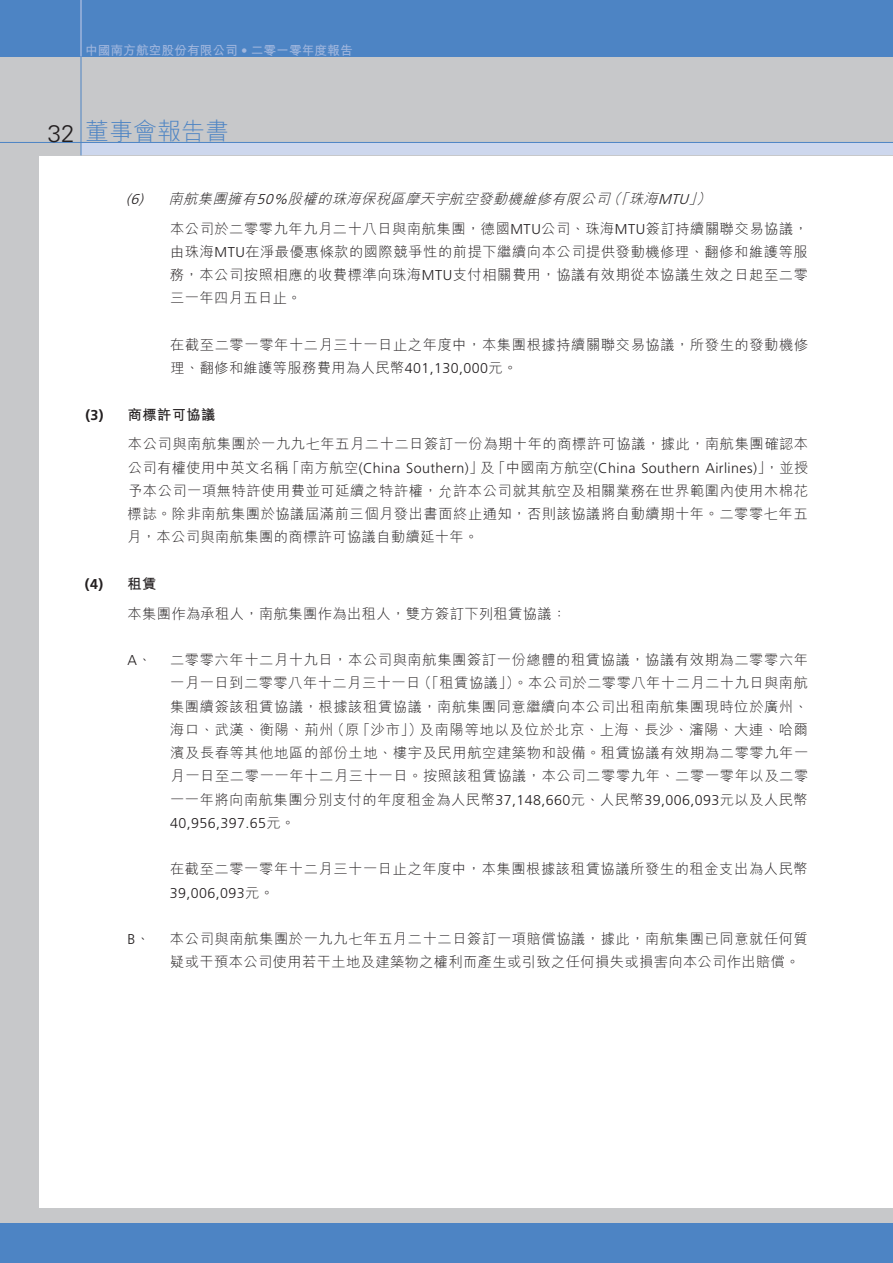
<style>
.page{position:relative;width:893px;height:1263px;background:#fff}
.page>*{position:absolute;margin:0;border:0;box-sizing:border-box;transform-origin:0 0}
.t1{font:300 24px "M Hei HK";color:#4d84c4}
.t2{font:300 14.25px/23.2px "M Hei HK";letter-spacing:.04em;color:#231f20}
.t3{font:300 14.25px "Frutiger LT Std";letter-spacing:.03em;color:#231f20}
.t4{font:700 14.25px "Frutiger LT Std";color:#231f20}
.t5{font:700 12.75px "M Hei HK";color:#a0b6dd}
.s1{font-family:"Frutiger LT Std"}
.s2{font-family:"Univers LT Std";color:#231f20}
.s3{font-family:"Frutiger LT Std";font-style:italic}
.s4{font-style:italic}
.s5{font-family:"Frutiger LT Std";font-weight:700}
.s6{font-weight:700}
.s7{font-family:"M Hei HK"}
</style>
<div class="page">
<div style="left:0;top:56px;width:81px;height:99px;background:#c7c8ca"></div>
<div style="left:81px;top:56px;width:812px;height:99px;background:#c7c8ca"></div>
<div style="left:0;top:142px;width:38px;height:1073px;background:#c7c8ca"></div>
<div style="left:0;top:0;width:893px;height:56px;background:#4d84c4"></div>
<div style="left:0;top:1208px;width:893px;height:23px;background:#c7c8ca"></div>
<div style="left:0;top:1223px;width:893px;height:40px;background:#4d84c4"></div>
<div style="left:81px;top:142px;width:812px;height:13px;background:#cdd7ed"></div>
<hr style="left:0;top:142px;width:893px;height:1px;background:#4d84c4">
<hr style="left:81px;top:56px;width:1px;height:99px;background:#4d84c4">
<hr style="left:81px;top:0;width:1px;height:56px;background:#a0b6dd">
<p class="t5" style="left:85px;top:41px;width:269px">中國南方航空股份有限公司 <span class="s1">•</span> 二零一零年度報告</p>
<h1 class="t1" style="left:48px;top:114px;width:183px"><span class="s2">32</span> 董事會報告書</h1>
<p class="t2" style="left:170px;top:183px;width:639px;line-height:29.7px;text-indent:-44px"><span class="s3">(6)</span> <span class="s4">南航集團擁有</span><span class="s3">50%</span><span class="s4">股權的珠海保稅區摩天宇航空發動機維修有限公司（「珠海</span><span class="s3">MTU</span><span class="s4">」）<br></span>本公司於二零零九年九月二十八日與南航集團，德國<span class="s1">MTU</span>公司、珠海<span class="s1">MTU</span>簽訂持續關聯交易協議，</p>
<p class="t2" style="left:170px;top:240px;width:639px;text-align:justify">由珠海<span class="s1">MTU</span>在淨最優惠條款的國際競爭性的前提下繼續向本公司提供發動機修理、翻修和維護等服務，本公司按照相應的收費標準向珠海<span class="s1">MTU</span>支付相關費用，協議有效期從本協議生效之日起至二零三一年四月五日止。</p>
<p class="t2" style="left:170px;top:333px;width:640px">在截至二零一零年十二月三十一日止之年度中，本集團根據持續關聯交易協議，所發生的發動機修理、翻修和維護等服務費用為人民幣<span class="s1">401,130,000</span>元。</p>
<p class="t2" style="left:128px;top:399px;width:682px;line-height:29.7px;text-indent:-43px"><span class="s5">(3)</span> <span class="s6">商標許可協議<br></span>本公司與南航集團於一九九七年五月二十二日簽訂一份為期十年的商標許可協議，據此，南航集團確認本</p>
<p class="t3" style="left:128px;top:460px;width:682px"><span class="s7">公司有權使用中英文名稱「南方航空</span>(China Southern)<span class="s7">」及「中國南方航空</span>(China Southern Airlines)<span class="s7">」，並授</span></p>
<p class="t2" style="left:127px;top:478px;width:682px;text-align:justify">予本公司一項無特許使用費並可延續之特許權，允許本公司就其航空及相關業務在世界範圍內使用木棉花標誌。除非南航集團於協議屆滿前三個月發出書面終止通知，否則該協議將自動續期十年。二零零七年五月，本公司與南航集團的商標許可協議自動續延十年。</p>
<p class="t4" style="left:85px;top:576px;width:73px">(4) <span class="s7">租賃</span></p>
<p class="t2" style="left:127px;top:601px;width:441px">本集團作為承租人，南航集團作為出租人，雙方簽訂下列租賃協議：</p>
<p class="t3" style="left:127px;top:652px;width:26px">A<span class="s7">、</span></p>
<p class="t2" style="left:170px;top:648px;width:640px;text-align:justify">二零零六年十二月十九日，本公司與南航集團簽訂一份總體的租賃協議，協議有效期為二零零六年一月一日到二零零八年十二月三十一日（「租賃協議」）。本公司於二零零八年十二月二十九日與南航集團續簽該租賃協議，根據該租賃協議，南航集團同意繼續向本公司出租南航集團現時位於廣州、海口、武漢、衡陽、荊州（原「沙市」）及南陽等地以及位於北京、上海、長沙、瀋陽、大連、哈爾濱及長春等其他地區的部份土地、樓宇及民用航空建築物和設備。租賃協議有效期為二零零九年一月一日至二零一一年十二月三十一日。按照該租賃協議，本公司二零零九年、二零一零年以及二零一一年將向南航集團分別支付的年度租金為人民幣<span class="s1">37,148,660</span>元、人民幣<span class="s1">39,006,093</span>元以及人民幣</p>
<p class="t3" style="left:170px;top:815px;width:127px">40,956,397.65<span class="s7">元。</span></p>
<p class="t2" style="left:170px;top:857px;width:639px">在截至二零一零年十二月三十一日止之年度中，本集團根據該租賃協議所發生的租金支出為人民幣</p>
<p class="t3" style="left:170px;top:884px;width:106px">39,006,093<span class="s7">元。</span></p>
<p class="t3" style="left:127px;top:931px;width:24px">B<span class="s7">、</span></p>
<p class="t2" style="left:170px;top:927px;width:640px">本公司與南航集團於一九九七年五月二十二日簽訂一項賠償協議，據此，南航集團已同意就任何質疑或干預本公司使用若干土地及建築物之權利而產生或引致之任何損失或損害向本公司作出賠償。</p>
</div>
